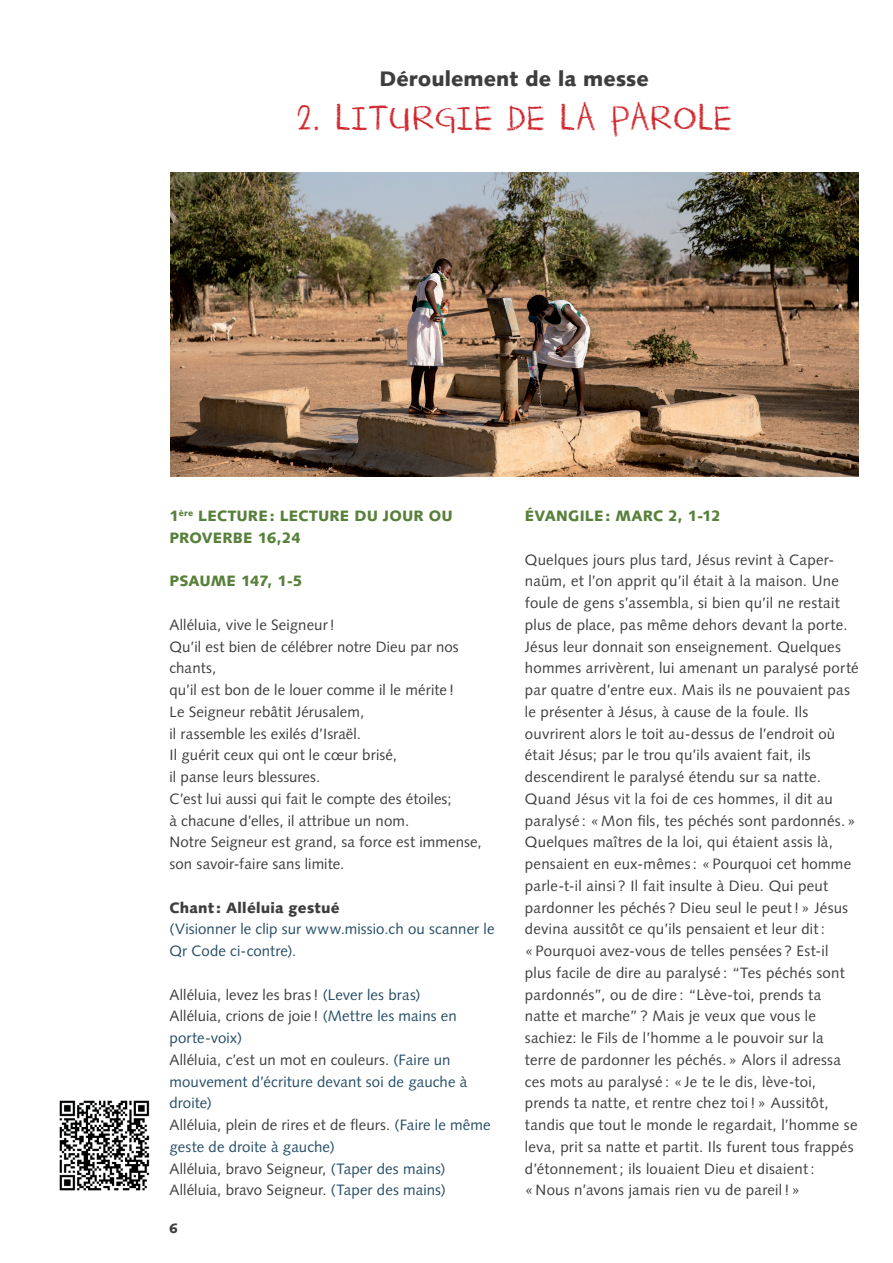
<style>
.page{position:relative;width:893px;height:1263px;background:#fff}
.page>*{position:absolute;margin:0;border:0;box-sizing:border-box;transform-origin:0 0}
.t1{font:40.5px "Crayon Crumble";letter-spacing:-.005em;color:#d1232a}
.t2{font:900 21px "Syntax LT Std";letter-spacing:.005em;color:#3e3e3f}
.t3{font:15px/21.8px "Syntax LT Std";letter-spacing:.015em;color:#3e3e3f}
.t4{font:15px/21.8px "Syntax LT Std";letter-spacing:.005em;color:#274e67}
.t5{font:900 15px "Syntax LT Std";letter-spacing:.01em;color:#58803b}
.t6{font:900 15px "Syntax LT Std";letter-spacing:.02em;color:#3e3e3f}
.t7{font:900 13.5px "Syntax LT Std";color:#3e3e3f}
.s1{color:#3e3e3f}
</style>
<div class="page">
<img style="left:170px;top:172px;width:689px;height:305px">
<img style="left:59px;top:1100px;width:91px;height:91px">
<h2 class="t2" style="left:379px;top:66px;width:271px">Déroulement de la messe</h2>
<h1 class="t1" style="left:296px;top:93px;width:437px">2. LITURGIE DE LA PAROLE</h1>
<p class="t5" style="left:169px;top:507px;width:59px">1<sup>ère</sup> LECTUR</p>
<p class="t5" style="left:258px;top:507px;width:52px">E: LECTUR</p>
<p class="t5" style="left:340px;top:507px;width:62px">E DU JOUR</p>
<p class="t5" style="left:429px;top:507px;width:13px">OU</p>
<p class="t5" style="left:169px;top:529px;width:22px">PROV</p>
<p class="t5" style="left:213px;top:529px;width:89px">ERBE 16,24</p>
<p class="t5" style="left:169px;top:572px;width:135px">PSAUME 147, 1-5</p>
<p class="t3" style="left:169px;top:614px;width:314px">Alléluia, vive le Seigneur!<br>Qu’il est bien de célébrer notre Dieu par nos chants,<br>qu’il est bon de le louer comme il le mérite !<br>Le Seigneur rebâtit Jérusalem,<br>il rassemble les exilés d’Israël.<br>Il guérit ceux qui ont le cœur brisé,<br>il panse leurs blessures.<br>C’est lui aussi qui fait le compte des étoiles;<br>à chacune d’elles, il attribue un nom.<br>Notre Seigneur est grand, sa force est immense, son savoir-faire sans limite.</p>
<p class="t6" style="left:169px;top:898px;width:172px">Chant : Alléluia gestué</p>
<p class="t4" style="left:169px;top:918px;width:327px">(Visionner le clip sur www.missio.ch ou scanner le<br>Qr Code ci-contre).</p>
<p class="t4" style="left:169px;top:984px;width:323px"><span class="s1">Alléluia, levez les bras!</span> (Lever les bras)<br><span class="s1">Alléluia, crions de joie !</span> (Mettre les mains en porte-voix)<br><span class="s1">Alléluia, c’est un mot en couleurs.</span> (Faire un mouvement d’écriture devant soi de gauche à droite)<br><span class="s1">Alléluia, plein de rires et de fleurs.</span> (Faire le même geste de droite à gauche)<br><span class="s1">Alléluia, bravo Seigneur,</span> (Taper des mains)<br><span class="s1">Alléluia, bravo Seigneur.</span> (Taper des mains)</p>
<p class="t7" style="left:169px;top:1220px;width:10px">6</p>
<p class="t5" style="left:525px;top:507px;width:22px">ÉVANG</p>
<p class="t5" style="left:580px;top:507px;width:64px">ILE: MARC</p>
<p class="t5" style="left:668px;top:507px;width:54px">2, 1-12</p>
<p class="t3" style="left:525px;top:549px;width:335px">Quelques jours plus tard, Jésus revint à Caper&shy;naüm, et l’on apprit qu’il était à la maison. Une foule de gens s’assembla, si bien qu’il ne restait plus de place, pas même dehors devant la porte.<br>Jésus leur donnait son enseignement. Quelques hommes arrivèrent, lui amenant un paralysé porté par quatre d’entre eux. Mais ils ne pouvaient pas le présenter à Jésus, à cause de la foule. Ils ouvrirent alors le toit au-dessus de l’endroit où était Jésus; par le trou qu’ils avaient fait, ils descendirent le paralysé étendu sur sa natte.<br>Quand Jésus vit la foi de ces hommes, il dit au paralysé : «Mon fils, tes péchés sont pardonnés. » Quelques maîtres de la loi, qui étaient assis là, pensaient en eux-mêmes: « Pourquoi cet homme parle-t-il ainsi ? Il fait insulte à Dieu. Qui peut pardonner les péchés ? Dieu seul le peut! » Jésus devina aussitôt ce qu’ils pensaient et leur dit:<br>« Pourquoi avez-vous de telles pensées ? Est-il plus facile de dire au paralysé : “Tes péchés sont pardonnés”, ou de dire : “Lève-toi, prends ta natte et marche” ? Mais je veux que vous le sachiez: le Fils de l’homme a le pouvoir sur la<br>terre de pardonner les péchés. » Alors il adressa ces mots au paralysé : « Je te le dis, lève-toi, prends ta natte, et rentre chez toi! » Aussitôt, tandis que tout le monde le regardait, l’homme se leva, prit sa natte et partit. Ils furent tous frappés d’étonnement; ils louaient Dieu et disaient:<br>« Nous n’avons jamais rien vu de pareil! »</p>
</div>
